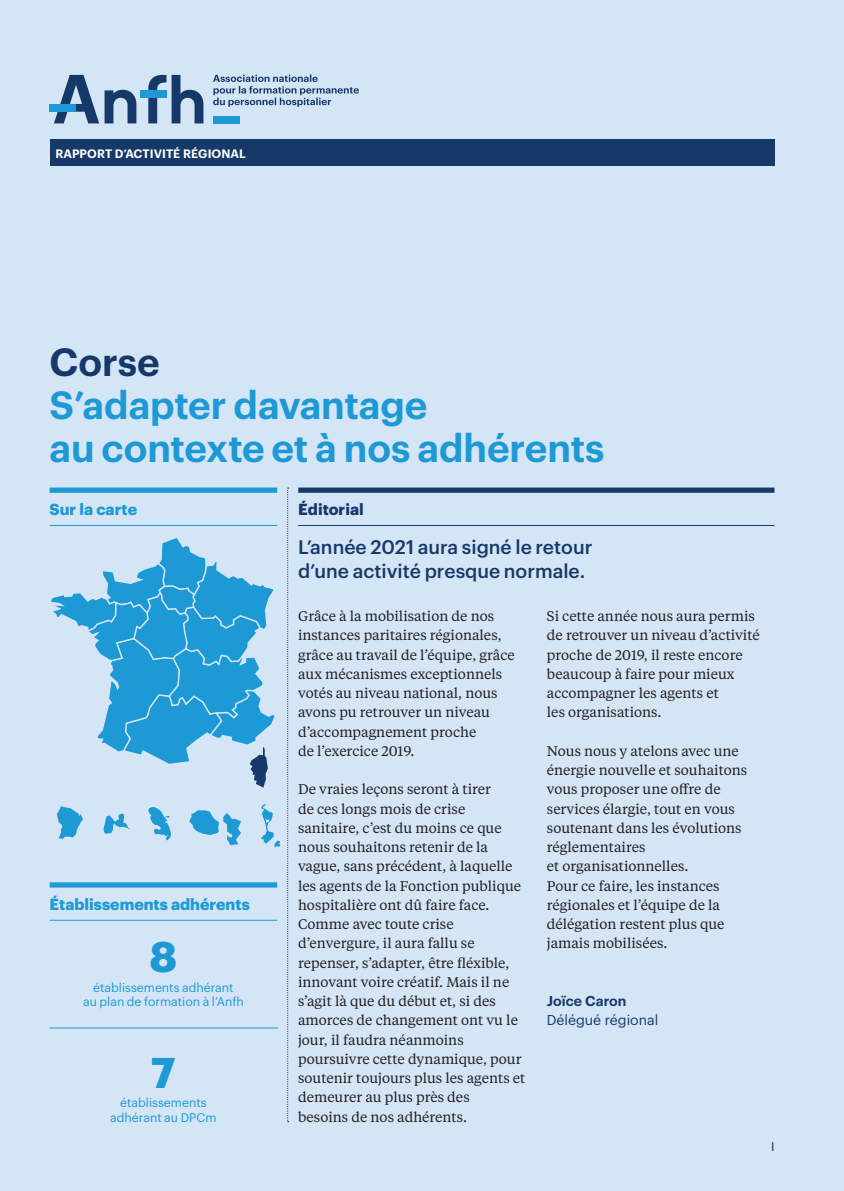
<style>
.page{position:relative;width:844px;height:1191px;background:#fff}
.page>*{position:absolute;margin:0;border:0;box-sizing:border-box;transform-origin:0 0}
.RA_Regionaux_Chiffre{font:700 42px "Graphik";color:#1d99d6}
.RA_regionaux_Titre_2{font:600 38.5px/43.4px "Graphik";letter-spacing:-.005em;color:#1d99d6}
.RA_regionaux_Titre_2-2{font:600 38.5px "Graphik";letter-spacing:-.005em;color:#17396a}
.RA_regionaux_chapo_2{font:500 19.25px/24.2px "Graphik";color:#17396a}
.RA_regionaux_Rubriqu{font:700 15.75px "Graphik";color:#1d99d6}
.RA_regionaux_Rubriqu-2{font:700 15.75px "Graphik";color:#17396a}
.RA_Regionaux_Texte_c{font:14px/19.2px "Tiempos Text";color:#231f20}
.RA_Regionaux_Signatu{font:14px "Graphik";color:#17396a}
.RA_Regionaux_Signatu-2{font:600 14px "Graphik";color:#17396a}
.RA_Regionaux_Chiffre-2{font:12.25px/14.3px "Graphik";color:#1d99d6;text-align:center}
.t1{font:12.25px "Graphik";color:#231f20}
.t2{font:600 11.9px "Graphik";letter-spacing:.005em;color:#fff}
</style>
<div class="page">
<div style="left:0;top:0;width:843px;height:1191px;background:#d4e5f5"></div>
<svg style="left:54px;top:75px;width:82px;height:48px"></svg>
<svg style="left:148px;top:75px;width:55px;height:48px"></svg>
<div style="left:140px;top:90px;width:26px;height:8px;background:#1d99d6"></div>
<div style="left:213px;top:116px;width:26px;height:7px;background:#1d99d6"></div>
<div style="left:50px;top:104px;width:26px;height:8px;background:#1d99d6"></div>
<svg style="left:213px;top:74px;width:146px;height:33px"></svg>
<div style="left:50px;top:139px;width:724px;height:27px;background:#17396a"></div>
<svg style="left:287px;top:487px;width:2px;height:635px"></svg>
<hr style="left:50px;top:1027px;width:228px;height:1px;background:#1d99d6">
<svg style="left:51px;top:538px;width:224px;height:250px"></svg>
<svg style="left:189px;top:810px;width:52px;height:36px"></svg>
<svg style="left:57px;top:806px;width:26px;height:33px"></svg>
<svg style="left:148px;top:807px;width:23px;height:33px"></svg>
<svg style="left:103px;top:813px;width:27px;height:20px"></svg>
<svg style="left:261px;top:804px;width:19px;height:43px"></svg>
<div style="left:50px;top:487px;width:227px;height:6px;background:#1d99d6"></div>
<hr style="left:50px;top:525px;width:227px;height:1px;background:#1d99d6">
<div style="left:298px;top:487px;width:476px;height:6px;background:#17396a"></div>
<hr style="left:298px;top:525px;width:476px;height:1px;background:#17396a">
<div style="left:50px;top:882px;width:227px;height:5px;background:#1d99d6"></div>
<hr style="left:50px;top:919px;width:227px;height:1px;background:#1d99d6">
<p class="t2" style="left:55px;top:144px;width:192px">RAPPORT D’ACTIVITÉ RÉGIONAL</p>
<p class="RA_regionaux_Titre_2-2" style="left:50px;top:332px;width:111px">Corse</p>
<p class="RA_regionaux_Titre_2" style="left:50px;top:380px;width:556px">S’adapter davantage<br>au contexte et à nos adhérents</p>
<p class="RA_regionaux_Rubriqu" style="left:50px;top:497px;width:89px">Sur la carte</p>
<p class="RA_regionaux_Rubriqu-2" style="left:298px;top:497px;width:67px">Éditorial</p>
<p class="RA_regionaux_Rubriqu" style="left:50px;top:892px;width:202px">Établissements adhérents</p>
<p class="RA_Regionaux_Chiffre" style="left:149px;top:924px;width:29px">8</p>
<p class="RA_Regionaux_Chiffre-2" style="left:83px;top:979px;width:162px">établissements adhérant<br>au plan de formation à l’Anfh</p>
<p class="RA_Regionaux_Chiffre" style="left:151px;top:1040px;width:26px">7</p>
<p class="RA_Regionaux_Chiffre-2" style="left:110px;top:1094px;width:108px">établissements adhérant au DPCm</p>
<p class="RA_regionaux_chapo_2" style="left:298px;top:533px;width:296px">L’année 2021 aura signé le retour d’une activité presque normale.</p>
<p class="RA_Regionaux_Texte_c" style="left:298px;top:606px;width:218px">Grâce à la mobilisation de nos instances paritaires régionales, grâce au travail de l’équipe, grâce aux mécanismes exceptionnels votés au niveau national, nous avons pu retrouver un niveau d’accompagnement proche<br>de l’exercice 2019.</p>
<p class="RA_Regionaux_Texte_c" style="left:298px;top:779px;width:229px">De vraies leçons seront à tirer<br>de ces longs mois de crise sanitaire, c’est du moins ce que nous souhaitons retenir de la vague, sans précédent, à laquelle les agents de la Fonction publique hospitalière ont dû faire face.<br>Comme avec toute crise d’envergure, il aura fallu se repenser, s’adapter, être fléxible, innovant voire créatif. Mais il ne s’agit là que du début et, si des amorces de changement ont vu le jour, il faudra néanmoins poursuivre cette dynamique, pour soutenir toujours plus les agents et demeurer au plus près des<br>besoins de nos adhérents.</p>
<p class="RA_Regionaux_Texte_c" style="left:546px;top:606px;width:214px">Si cette année nous aura permis de retrouver un niveau d’activité proche de 2019, il reste encore beaucoup à faire pour mieux accompagner les agents et<br>les organisations.</p>
<p class="RA_Regionaux_Texte_c" style="left:546px;top:740px;width:202px">Nous nous y atelons avec une énergie nouvelle et souhaitons vous proposer une offre de services élargie, tout en vous soutenant dans les évolutions réglementaires<br>et organisationnelles.</p>
<p class="RA_Regionaux_Texte_c" style="left:546px;top:875px;width:179px">Pour ce faire, les instances régionales et l’équipe de la délégation restent plus que jamais mobilisées.</p>
<p class="RA_Regionaux_Signatu-2" style="left:546px;top:990px;width:81px">Joïce Caron</p>
<p class="RA_Regionaux_Signatu" style="left:546px;top:1009px;width:113px">Délégué régional</p>
<p class="t1" style="left:770px;top:1137px;width:5px">I</p>
</div>
